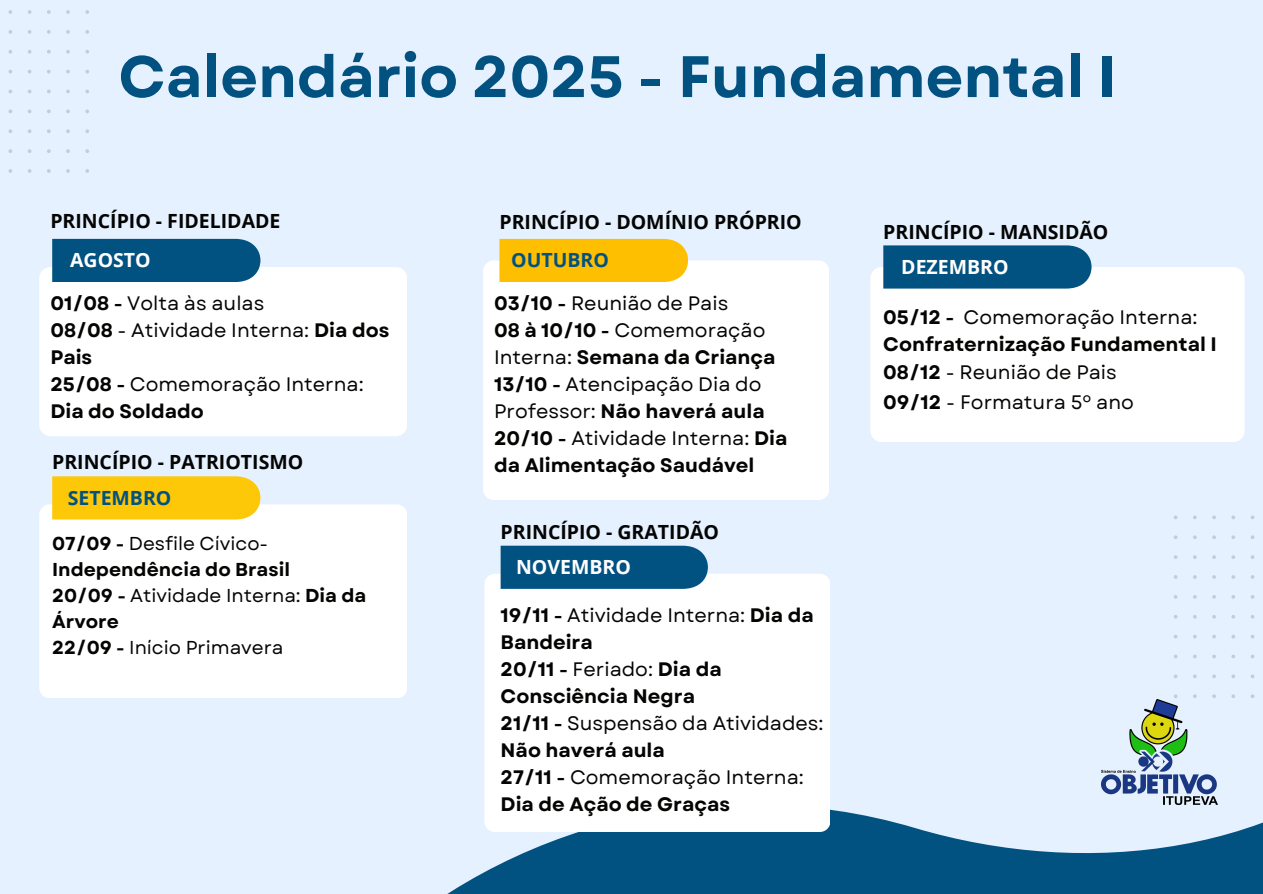
<style>
.page{position:relative;width:1263px;height:894px;background:#fff}
.page>*{position:absolute;margin:0;border:0;box-sizing:border-box;transform-origin:0 0}
.t1{font:700 58.35px "Garet";color:#015281}
.t2{font:19.5px/27px "Garet";color:#040403}
.t3{font:700 19.5px/27px "Garet";color:#040403}
.t4{font:700 19.5px "Open Sans";color:#040403}
.t5{font:700 19.5px "Open Sans";color:#fff}
.t6{font:700 19.5px "Open Sans";color:#015281}
.t7{font:700 18.75px/25.8px "Garet";color:#040403}
.t8{font:18.75px "Garet";color:#040403}
.s1{font-weight:700}
.s2{font-weight:400}
</style>
<div class="page">
<div style="left:0;top:0;width:1263px;height:893px;background:#e6f1ff"></div>
<svg style="left:1174px;top:515px;width:81px;height:183px"></svg>
<div style="left:39px;top:267px;width:368px;height:169px;background:#fff;border-radius:11px"></div>
<div style="left:52px;top:239px;width:208px;height:43px;background:#015281"></div>
<div style="left:39px;top:504px;width:368px;height:194px;background:#fff;border-radius:11px"></div>
<div style="left:52px;top:476px;width:208px;height:43px;background:#fdc808"></div>
<div style="left:483px;top:260px;width:346px;height:240px;background:#fff;border-radius:11px"></div>
<div style="left:499px;top:239px;width:189px;height:43px;background:#ffbf01"></div>
<svg style="left:8px;top:10px;width:81px;height:163px"></svg>
<div style="left:870px;top:267px;width:374px;height:175px;background:#fff;border-radius:11px"></div>
<div style="left:883px;top:245px;width:208px;height:43px;background:#015281"></div>
<svg style="left:449px;top:771px;width:814px;height:122px;fill:#015281"></svg>
<div style="left:484px;top:573px;width:346px;height:258px;background:#fff;border-radius:11px"></div>
<div style="left:501px;top:545px;width:207px;height:43px;background:#015281"></div>
<img style="left:1102px;top:699px;width:115px;height:105px">
<p class="t1" style="left:118px;top:35px;width:1000px">Calendário 2025 - Fundamental I</p>
<h1 class="t4" style="left:50px;top:207px;width:232px">PRINCÍPIO - FIDELIDADE</h1>
<p class="t5" style="left:70px;top:246px;width:82px">AGOSTO</p>
<h2 class="t2" style="left:50px;top:290px;width:215px"><span class="s1">01/08 -</span> Volta às aulas</h2>
<h2 class="t2" style="left:50px;top:317px;width:340px"><span class="s1">08/08</span> - Atividade Interna: <span class="s1">Dia dos<br>Pais</span></h2>
<h2 class="t2" style="left:50px;top:371px;width:315px"><span class="s1">25/08 -</span> Comemoração Interna:<br><span class="s1">Dia do Soldado</span></h2>
<p class="t4" style="left:52px;top:448px;width:253px">PRINCÍPIO - PATRIOTISMO</p>
<h2 class="t6" style="left:68px;top:483px;width:105px">SETEMBRO</h2>
<h2 class="t7" style="left:52px;top:530px;width:239px">07/09 - <span class="s2">Desfile Cívico-<br></span>Independência do Brasil</h2>
<h2 class="t7" style="left:52px;top:582px;width:316px">20/09 - <span class="s2">Atividade Interna:</span> Dia da<br>Árvore</h2>
<p class="t8" style="left:52px;top:633px;width:233px"><span class="s1">22/09 -</span> Início Primavera</p>
<p class="t4" style="left:499px;top:208px;width:304px">PRINCÍPIO - DOMÍNIO PRÓPRIO</p>
<p class="t6" style="left:511px;top:246px;width:99px">OUTUBRO</p>
<p class="t2" style="left:494px;top:290px;width:236px"><span class="s1">03/10 -</span> Reunião de Pais</p>
<p class="t3" style="left:494px;top:317px;width:283px">08 à 10/10 - <span class="s2">Comemoração<br>Interna:</span> Semana da Criança</p>
<p class="t2" style="left:494px;top:371px;width:272px"><span class="s1">13/10 -</span> Atencipação Dia do<br>Professor: <span class="s1">Não haverá aula</span></p>
<p class="t3" style="left:494px;top:425px;width:295px">20/10 - <span class="s2">Atividade Interna:</span> Dia da Alimentação Saudável</p>
<p class="t4" style="left:501px;top:517px;width:220px">PRINCÍPIO - GRATIDÃO</p>
<p class="t5" style="left:516px;top:553px;width:116px">NOVEMBRO</p>
<p class="t3" style="left:501px;top:602px;width:315px">19/11 - <span class="s2">Atividade Interna:</span> Dia da<br>Bandeira</p>
<h2 class="t3" style="left:501px;top:656px;width:223px">20/11 - <span class="s2">Feriado:</span> Dia da<br>Consciência Negra</h2>
<h2 class="t2" style="left:501px;top:710px;width:324px"><span class="s1">21/11 -</span> Suspensão da Atividades:</h2>
<p class="t3" style="left:501px;top:737px;width:166px">Não haverá aula</p>
<p class="t2" style="left:501px;top:764px;width:305px"><span class="s1">27/11 -</span> Comemoração Interna:</p>
<p class="t3" style="left:501px;top:791px;width:231px">Dia de Ação de Graças</p>
<p class="t4" style="left:883px;top:218px;width:227px">PRINCÍPIO - MANSIDÃO</p>
<p class="t5" style="left:901px;top:253px;width:109px">DEZEMBRO</p>
<h2 class="t3" style="left:883px;top:303px;width:335px">05/12 - <span class="s2">Comemoração Interna:<br></span>Confraternização Fundamental I</h2>
<h2 class="t2" style="left:883px;top:358px;width:235px"><span class="s1">08/12</span> - Reunião de Pais</h2>
<p class="t2" style="left:883px;top:389px;width:252px"><span class="s1">09/12</span> - Formatura 5º ano</p>
</div>
